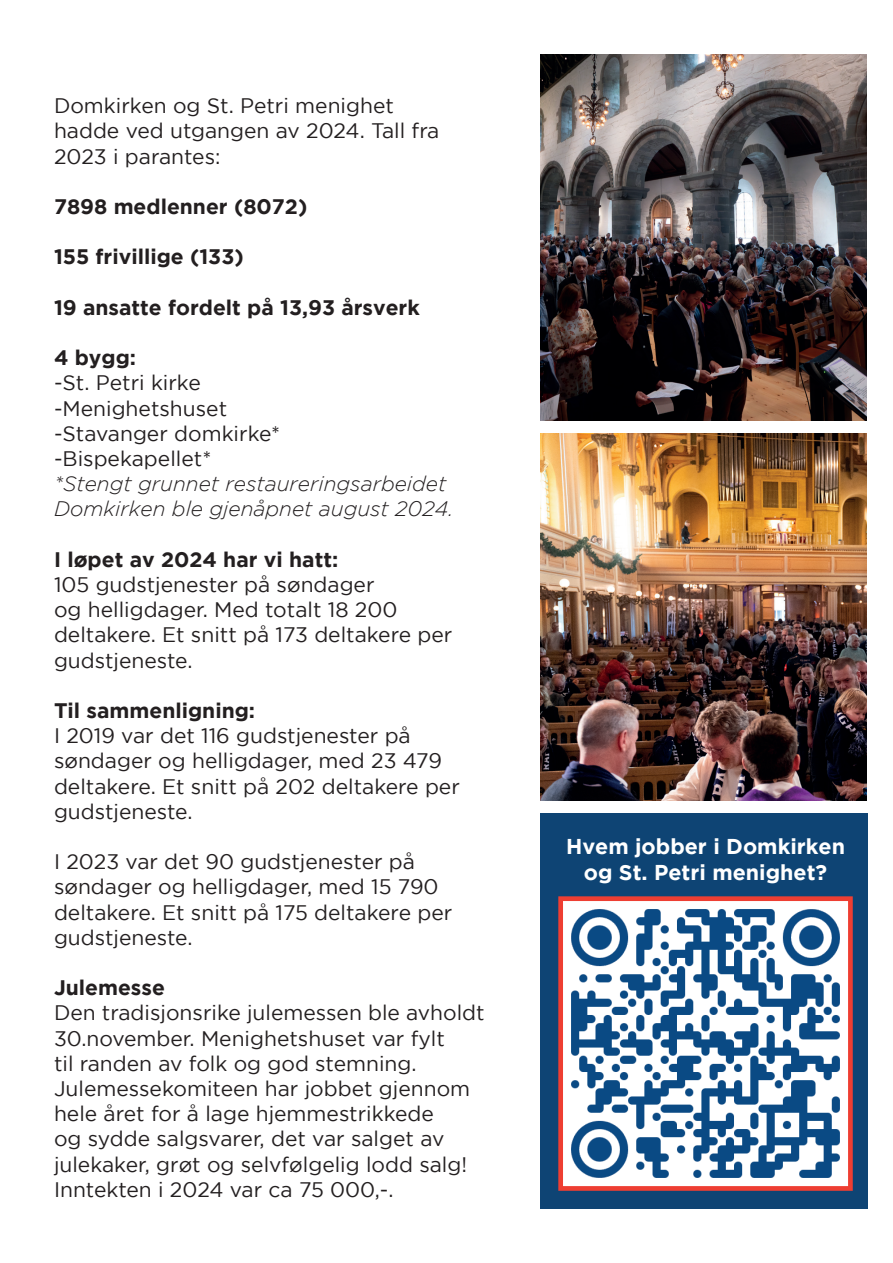
<style>
.page{position:relative;width:893px;height:1263px;background:#fff}
.page>*{position:absolute;margin:0;border:0;box-sizing:border-box;transform-origin:0 0}
.t1{font:700 21.45px/25.8px "Gotham";color:#fff;text-align:center}
.t2{font:21px/25.2px "Gotham";color:#231f20}
.t3{font:700 21px "Gotham";color:#231f20}
.t4{font:italic 300 21px/25.2px "Gotham";color:#231f20}
</style>
<div class="page">
<div style="left:541px;top:813px;width:327px;height:396px;background:#0e4474"></div>
<img style="left:564px;top:902px;width:283px;height:283px">
<div style="left:558px;top:896px;width:295px;height:295px;border:5px solid #ee3e32"></div>
<img style="left:541px;top:54px;width:326px;height:367px">
<img style="left:541px;top:434px;width:326px;height:366px">
<p class="t2" style="left:54px;top:93px;width:387px">Domkirken og St. Petri menighet hadde ved utgangen av 2024. Tall fra<br>2023 i parantes:</p>
<p class="t3" style="left:54px;top:194px;width:255px">7898 medlenner (8072)</p>
<p class="t3" style="left:54px;top:245px;width:191px">155 frivillige (133)</p>
<p class="t3" style="left:54px;top:295px;width:367px">19 ansatte fordelt på 13,93 årsverk</p>
<p class="t3" style="left:54px;top:346px;width:84px">4 bygg:</p>
<p class="t2" style="left:54px;top:370px;width:228px">-St. Petri kirke -Menighetshuset -Stavanger domkirke* -Bispekapellet*</p>
<p class="t4" style="left:54px;top:471px;width:401px">*Stengt grunnet restaureringsarbeidet<br>Domkirken ble gjenåpnet august 2024.</p>
<p class="t3" style="left:54px;top:547px;width:286px">I løpet av 2024 har vi hatt:</p>
<p class="t2" style="left:54px;top:572px;width:400px">105 gudstjenester på søndager<br>og helligdager. Med totalt 18 200 deltakere. Et snitt på 173 deltakere per gudstjeneste.</p>
<p class="t3" style="left:54px;top:698px;width:203px">Til sammenligning:</p>
<p class="t2" style="left:54px;top:723px;width:407px">I 2019 var det 116 gudstjenester på søndager og helligdager, med 23 479 deltakere. Et snitt på 202 deltakere per gudstjeneste.</p>
<p class="t2" style="left:54px;top:849px;width:400px">I 2023 var det 90 gudstjenester på søndager og helligdager, med 15 790 deltakere. Et snitt på 175 deltakere per gudstjeneste.</p>
<p class="t3" style="left:54px;top:976px;width:112px">Julemesse</p>
<p class="t2" style="left:54px;top:1000px;width:432px">Den tradisjonsrike julemessen ble avholdt 30.november. Menighetshuset var fylt<br>til randen av folk og god stemning.<br>Julemessekomiteen har jobbet gjennom hele året for å lage hjemmestrikkede<br>og sydde salgsvarer, det var salget av julekaker, grøt og selvfølgelig lodd salg!<br>Inntekten i 2024 var ca 75 000,-.</p>
<p class="t1" style="left:566px;top:833px;width:280px">Hvem jobber i Domkirken og St. Petri menighet?</p>
</div>
